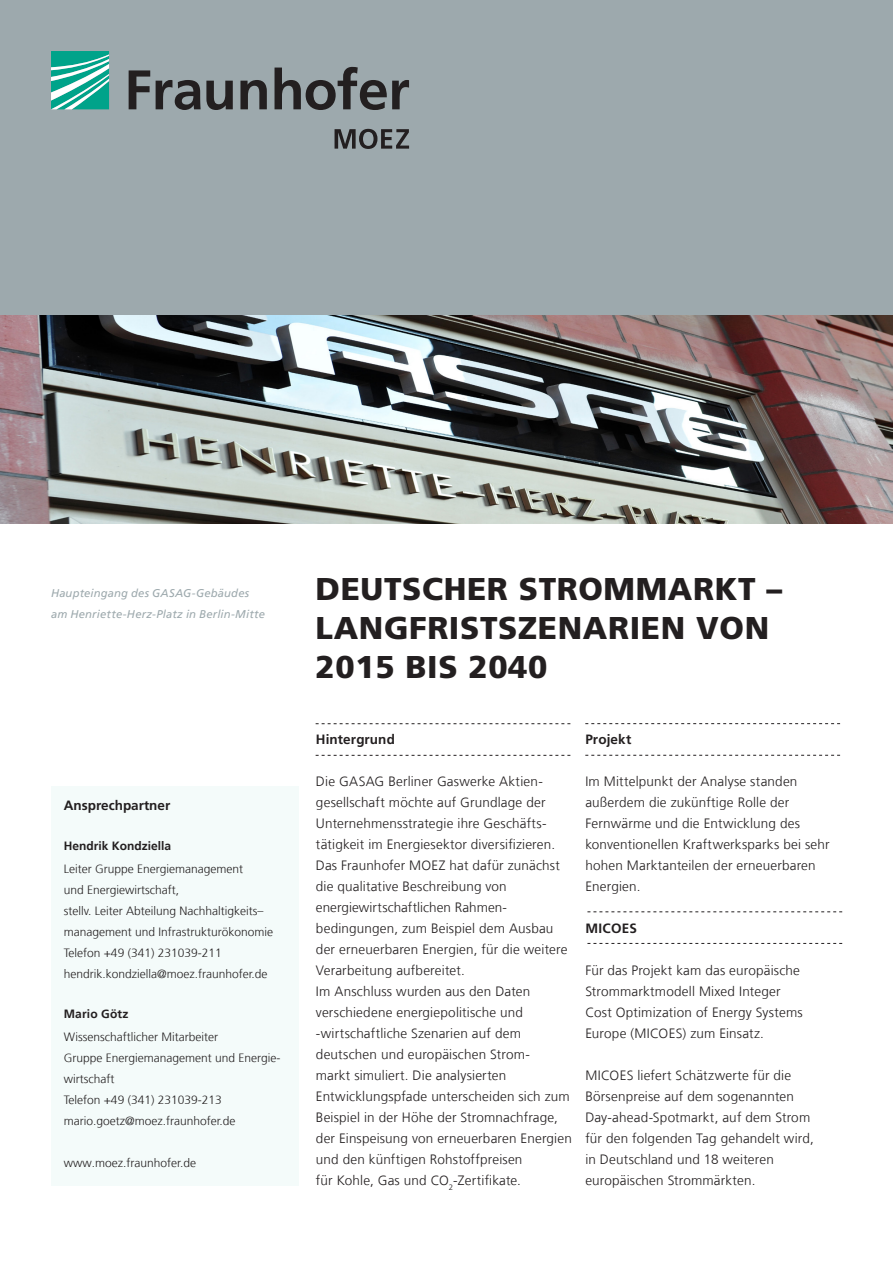
<style>
.page{position:relative;width:893px;height:1263px;background:#fff}
.page>*{position:absolute;margin:0;border:0;box-sizing:border-box;transform-origin:0 0}
.t1{font:900 31.5px/39px "Frutiger LT Com";letter-spacing:.02em;color:#231f20}
.fließtext{font:300 13.5px/21px "Frutiger LT Com";letter-spacing:.015em;color:#231f20}
.fließtext-2{font:700 13.5px "Frutiger LT Com";letter-spacing:.005em;color:#231f20}
.t2{font:300 12px/21px "Frutiger";color:#231f20}
.t3{font:700 12px "Frutiger";color:#231f20}
.fließtext-3{font:italic 11.25px "Frutiger LT Com";letter-spacing:.015em;color:#9da9ad}
</style>
<div class="page">
<img style="left:0;top:315px;width:893px;height:209px">
<div style="left:0;top:0;width:893px;height:315px;background:#9da9ad"></div>
<svg style="left:51px;top:51px;width:58px;height:58px;background:#49bcaa"></svg>
<svg style="left:129px;top:67px;width:280px;height:43px"></svg>
<svg style="left:335px;top:129px;width:74px;height:20px"></svg>
<svg style="left:316px;top:723px;width:254px;height:1px"></svg>
<svg style="left:316px;top:755px;width:254px;height:1px"></svg>
<svg style="left:585px;top:723px;width:255px;height:1px"></svg>
<svg style="left:585px;top:755px;width:255px;height:1px"></svg>
<div style="left:51px;top:787px;width:248px;height:399px;background:#f4fbfa"></div>
<svg style="left:587px;top:911px;width:255px;height:1px"></svg>
<svg style="left:587px;top:943px;width:255px;height:1px"></svg>
<p class="fließtext-3" style="left:51px;top:587px;width:200px">Haupteingang des GASAG-Gebäudes</p>
<p class="fließtext-3" style="left:51px;top:608px;width:216px">am Henriette-Herz-Platz in Berlin-Mitte</p>
<p class="fließtext-2" style="left:64px;top:797px;width:108px">Ansprechpartner</p>
<p class="t3" style="left:64px;top:839px;width:109px">Hendrik Kondziella</p>
<p class="t2" style="left:64px;top:858px;width:181px">Leiter Gruppe Energiemanagement</p>
<p class="t2" style="left:64px;top:879px;width:117px">und Energiewirtschaft,</p>
<p class="t2" style="left:64px;top:900px;width:211px">stellv. Leiter Abteilung Nachhaltigkeits– management und Infrastrukturökonomie</p>
<p class="t2" style="left:64px;top:942px;width:159px">Telefon +49 (341) 231039-211</p>
<p class="t2" style="left:64px;top:963px;width:205px">hendrik.kondziella@moez.fraunhofer.de</p>
<p class="t3" style="left:64px;top:1007px;width:66px">Mario Götz</p>
<p class="t2" style="left:64px;top:1026px;width:156px">Wissenschaftlicher Mitarbeiter</p>
<p class="t2" style="left:64px;top:1047px;width:218px">Gruppe Energiemanagement und Energie&shy;wirtschaft</p>
<p class="t2" style="left:64px;top:1089px;width:159px">Telefon +49 (341) 231039-213</p>
<p class="t2" style="left:64px;top:1110px;width:173px">mario.goetz@moez.fraunhofer.de</p>
<p class="t2" style="left:64px;top:1152px;width:134px">www.moez.fraunhofer.de</p>
<p class="t1" style="left:316px;top:569px;width:468px">DEUTSCHER STROMMARKT –<br>LANGFRISTSZENARIEN VON<br>2015 BIS 2040</p>
<p class="fließtext-2" style="left:316px;top:732px;width:81px">Hintergrund</p>
<p class="fließtext" style="left:316px;top:771px;width:231px">Die GASAG Berliner Gaswerke Aktien&shy;gesellschaft möchte auf Grundlage der</p>
<p class="fließtext" style="left:316px;top:813px;width:241px">Unternehmensstrategie ihre Geschäfts&shy;tätigkeit im Energiesektor diversifizieren.</p>
<p class="fließtext" style="left:316px;top:855px;width:245px">Das Fraunhofer MOEZ hat dafür zunächst</p>
<p class="fließtext" style="left:316px;top:876px;width:192px">die qualitative Beschreibung von</p>
<p class="fließtext" style="left:316px;top:897px;width:192px">energiewirtschaftlichen Rahmen-</p>
<p class="fließtext" style="left:316px;top:918px;width:253px">bedingungen, zum Beispiel dem Ausbau der erneuerbaren Energien, für die weitere</p>
<p class="fließtext" style="left:316px;top:960px;width:150px">Verarbeitung aufbereitet.</p>
<p class="fließtext" style="left:316px;top:981px;width:216px">Im Anschluss wurden aus den Daten</p>
<p class="fließtext" style="left:316px;top:1002px;width:209px">verschiedene energiepolitische und</p>
<p class="fließtext" style="left:316px;top:1023px;width:215px">-wirtschaftliche Szenarien auf dem deutschen und europäischen Strom&shy;markt simuliert. Die analysierten</p>
<p class="fließtext" style="left:316px;top:1086px;width:257px">Entwicklungspfade unterscheiden sich zum<br>Beispiel in der Höhe der Stromnachfrage, der Einspeisung von erneuerbaren Energien</p>
<p class="fließtext" style="left:316px;top:1149px;width:208px">und den künftigen Rohstoffpreisen für Kohle, Gas und CO<sub>2</sub>-Zertifikate.</p>
<p class="fließtext-2" style="left:585px;top:732px;width:47px">Projekt</p>
<p class="fließtext" style="left:585px;top:771px;width:214px">Im Mittelpunkt der Analyse standen außerdem die zukünftige Rolle der</p>
<p class="fließtext" style="left:585px;top:813px;width:216px">Fernwärme und die Entwicklung des</p>
<p class="fließtext" style="left:585px;top:834px;width:246px">konventionellen Kraftwerksparks bei sehr hohen Marktanteilen der erneuerbaren</p>
<p class="fließtext" style="left:585px;top:876px;width:57px">Energien.</p>
<p class="fließtext-2" style="left:585px;top:921px;width:53px">MICOES</p>
<p class="fließtext" style="left:585px;top:960px;width:216px">Für das Projekt kam das europäische<br>Strommarktmodell Mixed Integer</p>
<p class="fließtext" style="left:585px;top:1002px;width:219px">Cost Optimization of Energy Systems</p>
<p class="fließtext" style="left:585px;top:1023px;width:180px">Europe (MICOES) zum Einsatz.</p>
<p class="fließtext" style="left:585px;top:1065px;width:207px">MICOES liefert Schätzwerte für die</p>
<p class="fließtext" style="left:585px;top:1086px;width:230px">Börsenpreise auf dem sogenannten Day-ahead-Spotmarkt, auf dem Strom für den folgenden Tag gehandelt wird, in Deutschland und 18 weiteren</p>
<p class="fließtext" style="left:585px;top:1170px;width:172px">europäischen Strommärkten.</p>
</div>
